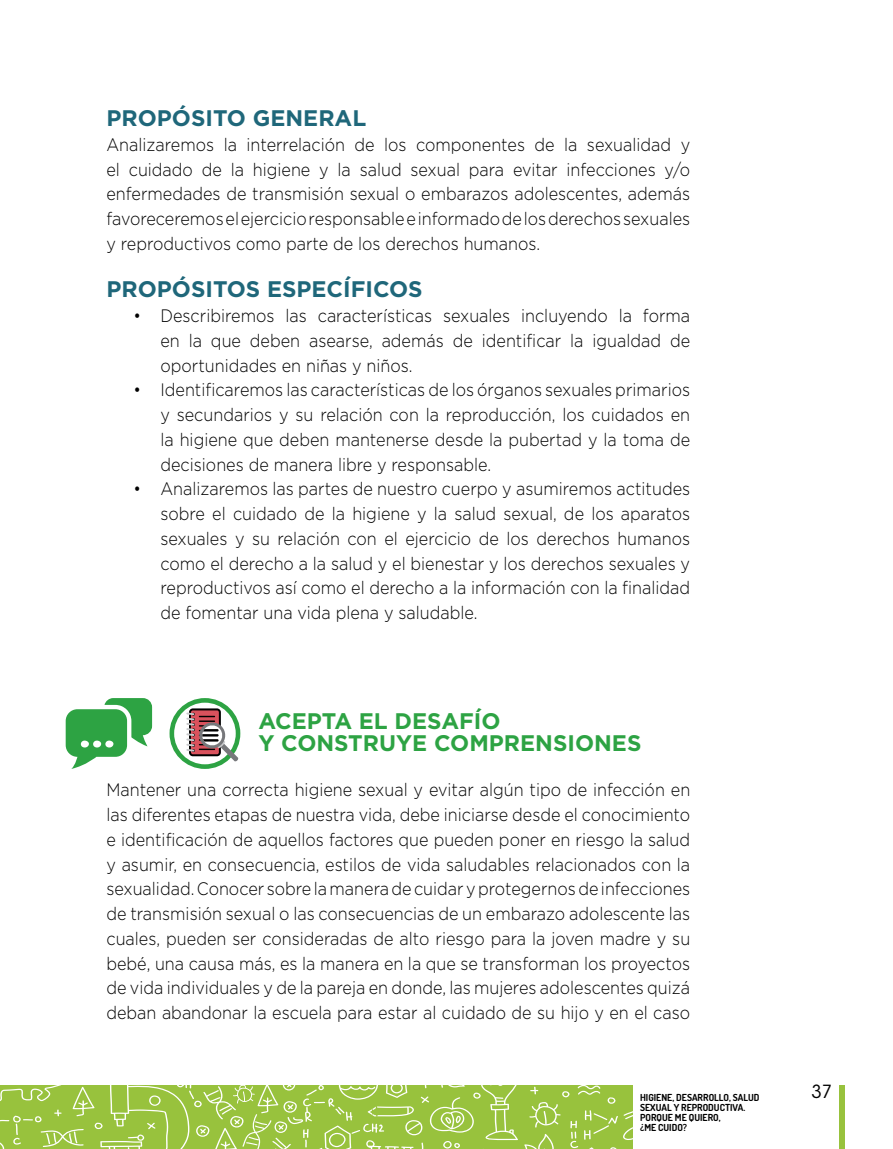
<style>
.page{position:relative;width:893px;height:1149px;background:#fff}
.page>*{position:absolute;margin:0;border:0;box-sizing:border-box;transform-origin:0 0}
.t1{font:700 22.5px/22.5px "Gotham";color:#2da343}
.t2{font:700 22.5px "Gotham";color:#1f677a}
.t3{font:300 18px/24.8px "Gotham";color:#000;text-align:justify;scale:.9 1}
.t4{font:18px "ITC Avant Garde Std";color:#000}
.t5{font:700 9.75px/10.1px "Dosis";color:#000}
</style>
<div class="page">
<div style="left:839px;top:1084px;width:6px;height:64px;background:#98c23d"></div>
<svg style="left:0;top:1085px;width:633px;height:63px;background:#a2c851"></svg>
<svg style="left:66px;top:698px;width:86px;height:70px"></svg>
<svg style="left:170px;top:697px;width:70px;height:71px"></svg>
<div style="left:174px;top:702px;width:62px;height:62px;background:#fff;border-radius:50%"></div>
<div style="left:189px;top:708px;width:32px;height:48px;background:#000;border-radius:4px"></div>
<div style="left:191px;top:710px;width:28px;height:44px;background:#da525d;border-radius:2px"></div>
<svg style="left:186px;top:712px;width:53px;height:49px"></svg>
<p class="t2" style="left:106px;top:105px;width:261px">PROPÓSITO GENERAL</p>
<p class="t3" style="left:106px;top:132px;width:650px">Analizaremos la interrelación de los componentes de la sexualidad y el cuidado de la higiene y la salud sexual para evitar infecciones y/o enfermedades de transmisión sexual o embarazos adolescentes, además favoreceremos el ejercicio responsable e informado de los derechos sexuales y reproductivos como parte de los derechos humanos.</p>
<p class="t2" style="left:106px;top:276px;width:318px">PROPÓSITOS ESPECÍFICOS</p>
<p class="t3" style="left:160px;top:303px;width:590px;text-indent:-27px">• Describiremos las características sexuales incluyendo la forma en la que deben asearse, además de identificar la igualdad de oportunidades en niñas y niños.</p>
<p class="t3" style="left:160px;top:377px;width:590px;text-indent:-27px">• Identificaremos las características de los órganos sexuales primarios y secundarios y su relación con la reproducción, los cuidados en la higiene que deben mantenerse desde la pubertad y la toma de decisiones de manera libre y responsable.</p>
<p class="t3" style="left:160px;top:476px;width:590px;text-indent:-27px">• Analizaremos las partes de nuestro cuerpo y asumiremos actitudes sobre el cuidado de la higiene y la salud sexual, de los aparatos sexuales y su relación con el ejercicio de los derechos humanos como el derecho a la salud y el bienestar y los derechos sexuales y reproductivos así como el derecho a la información con la finalidad de fomentar una vida plena y saludable.</p>
<p class="t1" style="left:258px;top:709px;width:385px">ACEPTA EL DESAFÍO<br>Y CONSTRUYE COMPRENSIONES</p>
<p class="t3" style="left:106px;top:777px;width:650px">Mantener una correcta higiene sexual y evitar algún tipo de infección en las diferentes etapas de nuestra vida, debe iniciarse desde el conocimiento e identificación de aquellos factores que pueden poner en riesgo la salud y asumir, en consecuencia, estilos de vida saludables relacionados con la sexualidad. Conocer sobre la manera de cuidar y protegernos de infecciones de transmisión sexual o las consecuencias de un embarazo adolescente las cuales, pueden ser consideradas de alto riesgo para la joven madre y su bebé, una causa más, es la manera en la que se transforman los proyectos de vida individuales y de la pareja en donde, las mujeres adolescentes quizá deban abandonar la escuela para estar al cuidado de su hijo y en el caso</p>
<p class="t5" style="left:640px;top:1092px;width:121px">HIGIENE, DESARROLLO, SALUD</p>
<p class="t4" style="left:812px;top:1080px;width:22px">37</p>
<p class="t5" style="left:640px;top:1102px;width:107px">SEXUAL Y REPRODUCTIVA.<br>PORQUE ME QUIERO,<br>¿ME CUIDO?</p>
</div>
